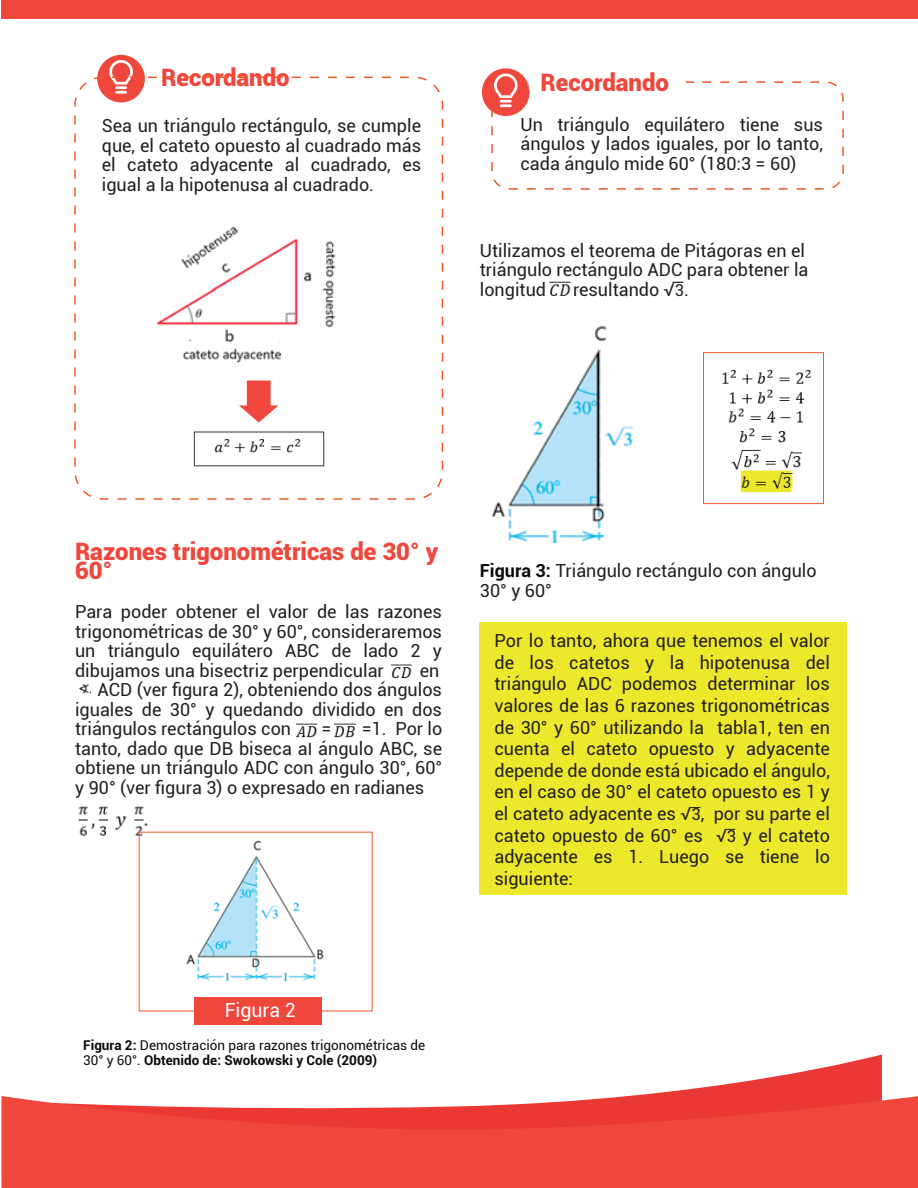
<style>
.page{position:relative;width:918px;height:1188px;background:#fff}
.page>*{position:absolute;margin:0;border:0;box-sizing:border-box;transform-origin:0 0}
.t1{font:900 24px/19.5px "Roboto";color:#ef473c}
.t2{font:19.5px "Roboto";color:#fff}
.t3{font:18px/19.5px "Roboto";color:#231f20;text-align:justify}
.t4{font:13.5px/15px "Roboto";color:#0c090d}
.s1{font-size:16.5px}
.s2{font-weight:700;color:#0c090d}
.s3{font-weight:700}
</style>
<div class="page">
<svg style="left:629px;top:1054px;width:253px;height:42px"></svg>
<svg style="left:2px;top:1096px;width:916px;height:92px;background:#ef5047"></svg>
<div style="left:2px;top:0;width:916px;height:19px;background:#ef473c"></div>
<div style="left:491px;top:81px;width:353px;height:109px;border:2px dashed #f15929;border-radius:17px"></div>
<img style="left:79px;top:684px;width:11px;height:10px">
<img style="left:157px;top:226px;width:179px;height:155px">
<div style="left:97px;top:55px;width:48px;height:47px;background:#ef473c;border-radius:50%"></div>
<svg style="left:109px;top:60px;width:24px;height:34px"></svg>
<svg style="left:239px;top:381px;width:39px;height:42px"></svg>
<img style="left:193px;top:431px;width:132px;height:36px">
<img style="left:296px;top:723px;width:22px;height:15px">
<img style="left:334px;top:723px;width:23px;height:15px">
<img style="left:78px;top:806px;width:72px;height:36px">
<img style="left:391px;top:664px;width:21px;height:14px">
<div style="left:74px;top:77px;width:369px;height:423px;border:2px dashed #f15929;border-radius:28px"></div>
<img style="left:186px;top:840px;width:138px;height:142px">
<div style="left:195px;top:997px;width:127px;height:28px;background:#ef473c"></div>
<svg style="left:482px;top:68px;width:48px;height:48px"></svg>
<svg style="left:686px;top:81px;width:8px;height:2px"></svg>
<img style="left:549px;top:281px;width:22px;height:15px">
<div style="left:480px;top:623px;width:367px;height:272px;background:#ece92d"></div>
<img style="left:491px;top:326px;width:143px;height:218px">
<img style="left:722px;top:369px;width:89px;height:124px">
<div style="left:703px;top:352px;width:121px;height:152px;border:1px solid #f15929"></div>
<h1 class="t1" style="left:161px;top:67px;width:130px">Recordando</h1>
<p class="t3" style="left:102px;top:115px;width:321px">Sea un triángulo rectángulo, se cumple que, el cateto opuesto al cuadrado más el cateto adyacente al cuadrado, es igual a la hipotenusa al cuadrado.</p>
<h1 class="t1" style="left:541px;top:71px;width:130px">Recordando</h1>
<p class="t3" style="left:521px;top:114px;width:304px">Un triángulo equilátero tiene sus ángulos y lados iguales, por lo tanto, cada ángulo mide 60° (180:3 = 60)</p>
<p class="t3" style="left:480px;top:240px;width:330px;text-align:left">Utilizamos el teorema de Pitágoras en el triángulo rectángulo ADC para obtener la longitud</p>
<p class="t3" style="left:573px;top:279px;width:117px">resultando √<span class="s1">3</span>.</p>
<h1 class="t1" style="left:75px;top:540px;width:365px">Razones trigonométricas de 30° y<br>60°</h1>
<p class="t3" style="left:75px;top:601px;width:369px">Para poder obtener el valor de las razones trigonométricas de 30° y 60°, consideraremos un triángulo equilátero ABC de lado 2 y dibujamos una bisectriz perpendicular</p>
<p class="t3" style="left:420px;top:660px;width:21px">en</p>
<p class="t3" style="left:98px;top:679px;width:346px">ACD (ver figura 2), obteniendo dos ángulos</p>
<p class="t3" style="left:75px;top:699px;width:368px">iguales de 30° y quedando dividido en dos</p>
<p class="t3" style="left:75px;top:718px;width:218px">triángulos rectángulos con</p>
<p class="t3" style="left:321px;top:718px;width:12px">=</p>
<p class="t3" style="left:75px;top:718px;width:369px;text-indent:287px">=1. Por lo tanto, dado que DB biseca al ángulo ABC, se obtiene un triángulo ADC con ángulo 30°, 60° y 90° (ver figura 3) o expresado en radianes</p>
<p class="t3" style="left:480px;top:561px;width:338px"><span class="s2">Figura 3:</span> Triángulo rectángulo con ángulo<br>30° y 60°</p>
<p class="t3" style="left:494px;top:629px;width:337px;line-height:21.6px">Por lo tanto, ahora que tenemos el valor de los catetos y la hipotenusa del triángulo ADC podemos determinar los valores de las 6 razones trigonométricas de 30° y 60° utilizando la tabla1, ten en cuenta el cateto opuesto y adyacente depende de donde está ubicado el ángulo, en el caso de 30° el cateto opuesto es 1 y el cateto adyacente es √<span class="s1">3</span>, por su parte el cateto opuesto de 60° es √<span class="s1">3</span> y el cateto adyacente es 1. Luego se tiene lo siguiente:</p>
<p class="t2" style="left:225px;top:997px;width:73px">Figura 2</p>
<p class="t4" style="left:83px;top:1037px;width:344px"><span class="s3">Figura 2:</span> Demostración para razones trigonométricas de<br>30° y 60°. <span class="s3">Obtenido de: Swokowski y Cole (2009)</span></p>
</div>
